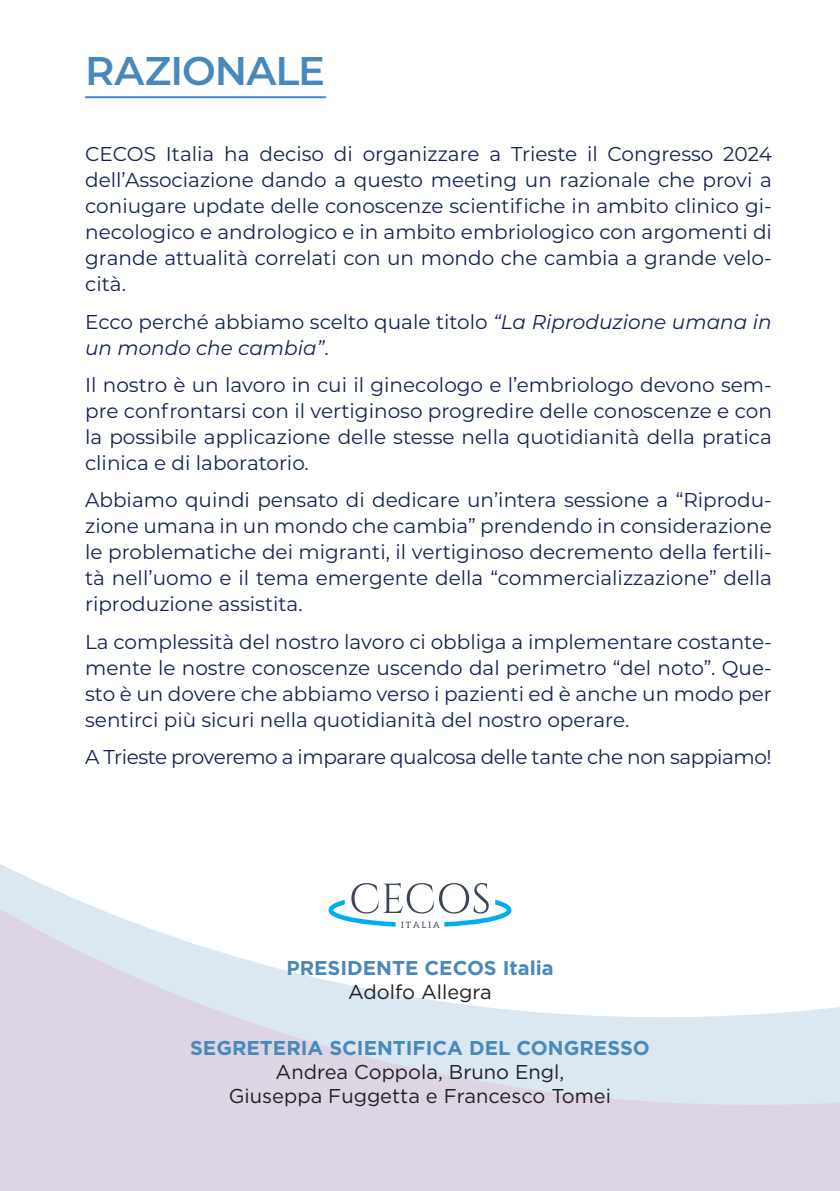
<style>
.page{position:relative;width:840px;height:1191px;background:#fff}
.page>*{position:absolute;margin:0;border:0;box-sizing:border-box;transform-origin:0 0}
.t1{font:600 40px "Montserrat";letter-spacing:-.025em;color:#4988ba}
.t2{font:20px/26px "Montserrat";color:#142352;text-align:justify}
.t3{font:italic 20px/26px "Montserrat";color:#142352}
.t4{font:20px/24px "Gotham";color:#231f20;text-align:center}
.t5{font:20px "Montserrat";letter-spacing:-.02em;color:#142352}
.t6{font:700 20px "Gotham";color:#4988ba}
.s1{font-style:normal}
</style>
<div class="page">
<div style="left:0;top:1108px;width:839px;height:83px;background:#ded5e4"></div>
<svg style="left:0;top:864px;width:839px;height:244px"></svg>
<hr style="left:85px;top:96px;width:241px;height:2px;background:#4988ba">
<svg style="left:328px;top:883px;width:183px;height:45px"></svg>
<p class="t1" style="left:85px;top:42px;width:241px">RAZIONALE</p>
<p class="t2" style="left:85px;top:140px;width:688px">CECOS Italia ha deciso di organizzare a Trieste il Congresso 2024 dell’Associazione dando a questo meeting un razionale che provi a coniugare update delle conoscenze scientifiche in ambito clinico gi&shy;necologico e andrologico e in ambito embriologico con argomenti di grande attualità correlati con un mondo che cambia a grande velo&shy;cità.</p>
<p class="t3" style="left:85px;top:308px;width:687px"><span class="s1">Ecco perché abbiamo scelto quale titolo</span> “La Riproduzione umana in un mondo che cambia”<span class="s1">.</span></p>
<p class="t2" style="left:85px;top:371px;width:688px">Il nostro è un lavoro in cui il ginecologo e l’embriologo devono sem&shy;pre confrontarsi con il vertiginoso progredire delle conoscenze e con la possibile applicazione delle stesse nella quotidianità della pratica clinica e di laboratorio.</p>
<p class="t2" style="left:85px;top:486px;width:687px">Abbiamo quindi pensato di dedicare un’intera sessione a “Riprodu&shy;zione umana in un mondo che cambia” prendendo in considerazione le problematiche dei migranti, il vertiginoso decremento della fertili&shy;tà nell’uomo e il tema emergente della “commercializzazione” della riproduzione assistita.</p>
<p class="t2" style="left:85px;top:628px;width:688px">La complessità del nostro lavoro ci obbliga a implementare costante&shy;mente le nostre conoscenze uscendo dal perimetro “del noto”. Que&shy;sto è un dovere che abbiamo verso i pazienti ed è anche un modo per sentirci più sicuri nella quotidianità del nostro operare.</p>
<p class="t5" style="left:85px;top:743px;width:687px">A Trieste proveremo a imparare qualcosa delle tante che non sappiamo!</p>
<p class="t6" style="left:286px;top:955px;width:268px">PRESIDENTE CECOS Italia</p>
<p class="t4" style="left:348px;top:979px;width:145px">Adolfo Allegra</p>
<p class="t6" style="left:190px;top:1034px;width:461px">SEGRETERIA SCIENTIFICA DEL CONGRESSO</p>
<p class="t4" style="left:229px;top:1059px;width:383px">Andrea Coppola, Bruno Engl,<br>Giuseppa Fuggetta e Francesco Tomei</p>
</div>
